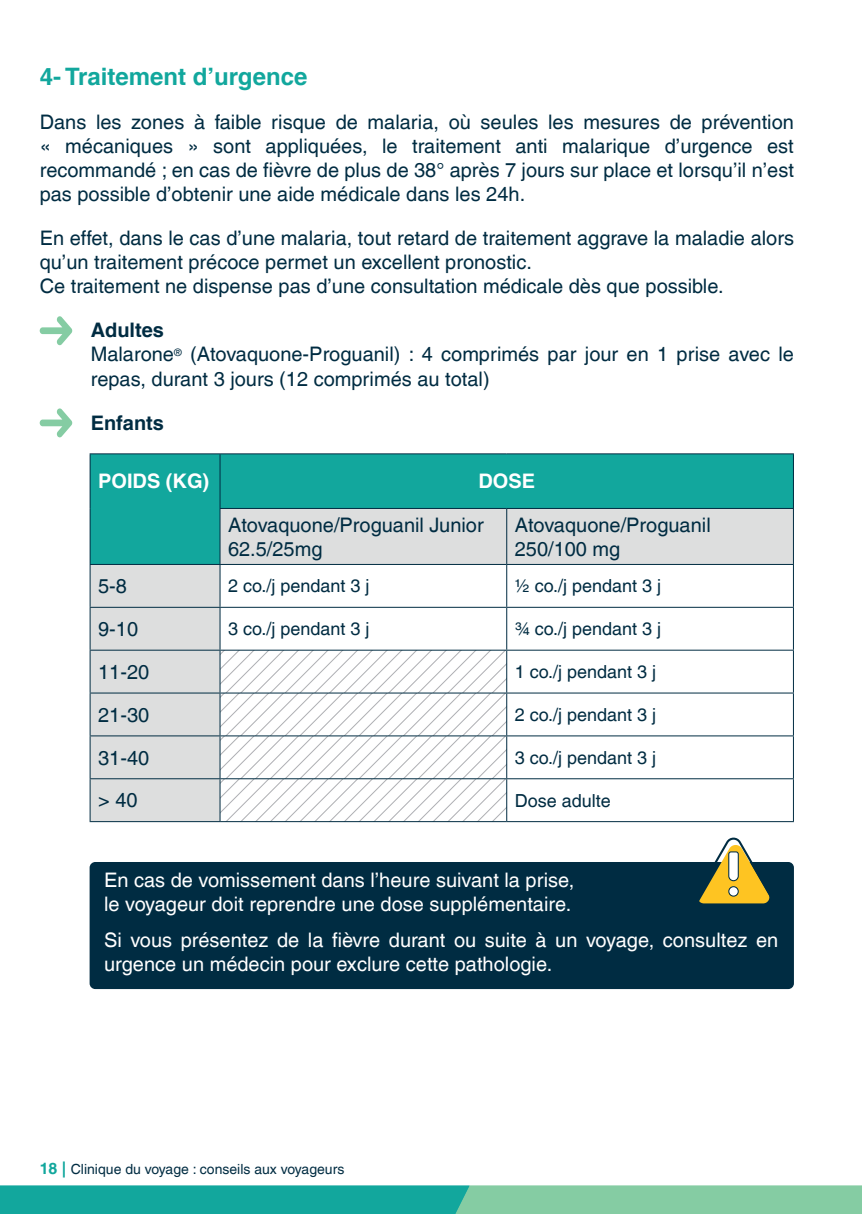
<style>
.page{position:relative;width:862px;height:1214px;background:#fff}
.page>*{position:absolute;margin:0;border:0;box-sizing:border-box;transform-origin:0 0}
.t1{font:700 24px "Helvetica LT Com";color:#12a79d}
.t2{font:20px/24px "Helvetica LT Com";color:#002c42}
.t3{font:20px/24px "Helvetica LT Com";color:#fff}
.t4{font:700 20px "Helvetica LT Com";color:#fff}
.t5{font:700 20px "Helvetica LT Com";color:#002c42}
.t6{font:18px "Helvetica LT Com";color:#002c42}
.t7{font:14px "Helvetica LT Com";color:#002c42}
.s1{font-weight:700}
.s2{font-weight:700;font-size:16px;color:#12a79d}
</style>
<div class="page">
<svg style="left:0;top:1185px;width:862px;height:28px;background:#49b9a1"></svg>
<div style="left:90px;top:861px;width:704px;height:127px;background:#002c42;border-radius:6px"></div>
<svg style="left:40px;top:316px;width:32px;height:29px"></svg>
<svg style="left:40px;top:408px;width:32px;height:29px"></svg>
<div style="left:90px;top:454px;width:130px;height:110px;background:#12a79d"></div>
<div style="left:220px;top:454px;width:573px;height:54px;background:#12a79d"></div>
<svg style="left:91px;top:509px;width:702px;height:312px"></svg>
<hr style="left:90px;top:453px;width:130px;height:1px;background:#002c42">
<hr style="left:90px;top:454px;width:1px;height:54px;background:#002c42">
<hr style="left:90px;top:508px;width:1px;height:56px;background:#002c42">
<hr style="left:220px;top:453px;width:287px;height:1px;background:#002c42">
<hr style="left:219px;top:454px;width:1px;height:54px;background:#002c42">
<hr style="left:507px;top:453px;width:287px;height:1px;background:#002c42">
<hr style="left:793px;top:454px;width:1px;height:54px;background:#002c42">
<hr style="left:219px;top:508px;width:288px;height:1px;background:#002c42">
<hr style="left:219px;top:509px;width:1px;height:55px;background:#002c42">
<hr style="left:507px;top:508px;width:287px;height:1px;background:#002c42">
<hr style="left:506px;top:509px;width:1px;height:55px;background:#002c42">
<hr style="left:793px;top:509px;width:1px;height:55px;background:#002c42">
<hr style="left:90px;top:564px;width:130px;height:1px;background:#002c42">
<hr style="left:90px;top:565px;width:1px;height:41px;background:#002c42">
<hr style="left:220px;top:564px;width:287px;height:1px;background:#002c42">
<hr style="left:219px;top:565px;width:1px;height:41px;background:#002c42">
<hr style="left:507px;top:564px;width:287px;height:1px;background:#002c42">
<hr style="left:506px;top:565px;width:1px;height:41px;background:#002c42">
<hr style="left:793px;top:565px;width:1px;height:41px;background:#002c42">
<hr style="left:90px;top:606px;width:130px;height:1px;background:#002c42">
<hr style="left:90px;top:607px;width:1px;height:42px;background:#002c42">
<hr style="left:220px;top:606px;width:287px;height:1px;background:#002c42">
<hr style="left:219px;top:607px;width:1px;height:42px;background:#002c42">
<hr style="left:507px;top:606px;width:287px;height:1px;background:#002c42">
<hr style="left:506px;top:607px;width:1px;height:42px;background:#002c42">
<hr style="left:793px;top:607px;width:1px;height:42px;background:#002c42">
<hr style="left:90px;top:649px;width:130px;height:1px;background:#002c42">
<hr style="left:90px;top:650px;width:1px;height:42px;background:#002c42">
<hr style="left:220px;top:649px;width:287px;height:1px;background:#002c42">
<hr style="left:219px;top:650px;width:1px;height:42px;background:#002c42">
<hr style="left:507px;top:649px;width:287px;height:1px;background:#002c42">
<hr style="left:506px;top:650px;width:1px;height:42px;background:#002c42">
<hr style="left:793px;top:650px;width:1px;height:42px;background:#002c42">
<hr style="left:90px;top:692px;width:130px;height:1px;background:#002c42">
<hr style="left:90px;top:693px;width:1px;height:42px;background:#002c42">
<hr style="left:220px;top:692px;width:287px;height:1px;background:#002c42">
<hr style="left:219px;top:693px;width:1px;height:42px;background:#002c42">
<hr style="left:507px;top:692px;width:287px;height:1px;background:#002c42">
<hr style="left:506px;top:693px;width:1px;height:42px;background:#002c42">
<hr style="left:793px;top:693px;width:1px;height:42px;background:#002c42">
<hr style="left:90px;top:735px;width:130px;height:1px;background:#002c42">
<hr style="left:90px;top:736px;width:1px;height:42px;background:#002c42">
<hr style="left:220px;top:735px;width:287px;height:1px;background:#002c42">
<hr style="left:219px;top:736px;width:1px;height:42px;background:#002c42">
<hr style="left:507px;top:735px;width:287px;height:1px;background:#002c42">
<hr style="left:506px;top:736px;width:1px;height:42px;background:#002c42">
<hr style="left:793px;top:736px;width:1px;height:42px;background:#002c42">
<hr style="left:90px;top:778px;width:130px;height:1px;background:#002c42">
<hr style="left:90px;top:779px;width:1px;height:42px;background:#002c42">
<hr style="left:220px;top:778px;width:287px;height:1px;background:#002c42">
<hr style="left:219px;top:779px;width:1px;height:42px;background:#002c42">
<hr style="left:507px;top:778px;width:287px;height:1px;background:#002c42">
<hr style="left:506px;top:779px;width:1px;height:42px;background:#002c42">
<hr style="left:793px;top:779px;width:1px;height:42px;background:#002c42">
<hr style="left:90px;top:821px;width:130px;height:1px;background:#002c42">
<hr style="left:220px;top:821px;width:287px;height:1px;background:#002c42">
<hr style="left:507px;top:821px;width:287px;height:1px;background:#002c42">
<svg style="left:693px;top:837px;width:80px;height:67px"></svg>
<p class="t1" style="left:40px;top:62px;width:269px">4- Traitement d’urgence</p>
<p class="t2" style="left:40px;top:110px;width:756px;text-align:justify">Dans les zones à faible risque de malaria, où seules les mesures de prévention « mécaniques » sont appliquées, le traitement anti malarique d’urgence est recommandé ; en cas de fièvre de plus de 38° après 7 jours sur place et lorsqu’il n’est pas possible d’obtenir une aide médicale dans les 24h.</p>
<p class="t2" style="left:40px;top:226px;width:756px">En effet, dans le cas d’une malaria, tout retard de traitement aggrave la maladie alors qu’un traitement précoce permet un excellent pronostic.<br>Ce traitement ne dispense pas d’une consultation médicale dès que possible.</p>
<p class="t2" style="left:91px;top:318px;width:704px"><span class="s1">Adultes<br></span>Malarone<sup>®</sup> (Atovaquone-Proguanil) : 4 comprimés par jour en 1 prise avec le repas, durant 3 jours (12 comprimés au total)</p>
<p class="t5" style="left:91px;top:410px;width:75px">Enfants</p>
<p class="t4" style="left:98px;top:469px;width:113px">POIDS (KG)</p>
<p class="t4" style="left:478px;top:469px;width:58px">DOSE</p>
<p class="t2" style="left:228px;top:512px;width:257px">Atovaquone/Proguanil Junior<br>62.5/25mg</p>
<p class="t2" style="left:515px;top:512px;width:197px">Atovaquone/Proguanil<br>250/100 mg</p>
<p class="t2" style="left:98px;top:574px;width:30px">5-8</p>
<p class="t6" style="left:228px;top:575px;width:143px">2 co./j pendant 3 j</p>
<p class="t6" style="left:515px;top:575px;width:148px">½ co./j pendant 3 j</p>
<p class="t2" style="left:98px;top:616px;width:42px">9-10</p>
<p class="t6" style="left:228px;top:618px;width:143px">3 co./j pendant 3 j</p>
<p class="t6" style="left:515px;top:618px;width:148px">¾ co./j pendant 3 j</p>
<p class="t2" style="left:98px;top:659px;width:53px">11-20</p>
<p class="t6" style="left:515px;top:661px;width:143px">1 co./j pendant 3 j</p>
<p class="t2" style="left:98px;top:702px;width:53px">21-30</p>
<p class="t6" style="left:515px;top:704px;width:143px">2 co./j pendant 3 j</p>
<p class="t2" style="left:98px;top:745px;width:53px">31-40</p>
<p class="t6" style="left:515px;top:747px;width:143px">3 co./j pendant 3 j</p>
<p class="t2" style="left:98px;top:788px;width:41px">&gt; 40</p>
<p class="t6" style="left:515px;top:789px;width:98px">Dose adulte</p>
<p class="t3" style="left:104px;top:867px;width:472px">En cas de vomissement dans l’heure suivant la prise, le voyageur doit reprendre une dose supplémentaire.</p>
<p class="t3" style="left:104px;top:927px;width:676px">Si vous présentez de la fièvre durant ou suite à un voyage, consultez en urgence un médecin pour exclure cette pathologie.</p>
<p class="t7" style="left:40px;top:1161px;width:306px"><span class="s2">18 |</span> Clinique du voyage : conseils aux voyageurs</p>
</div>
